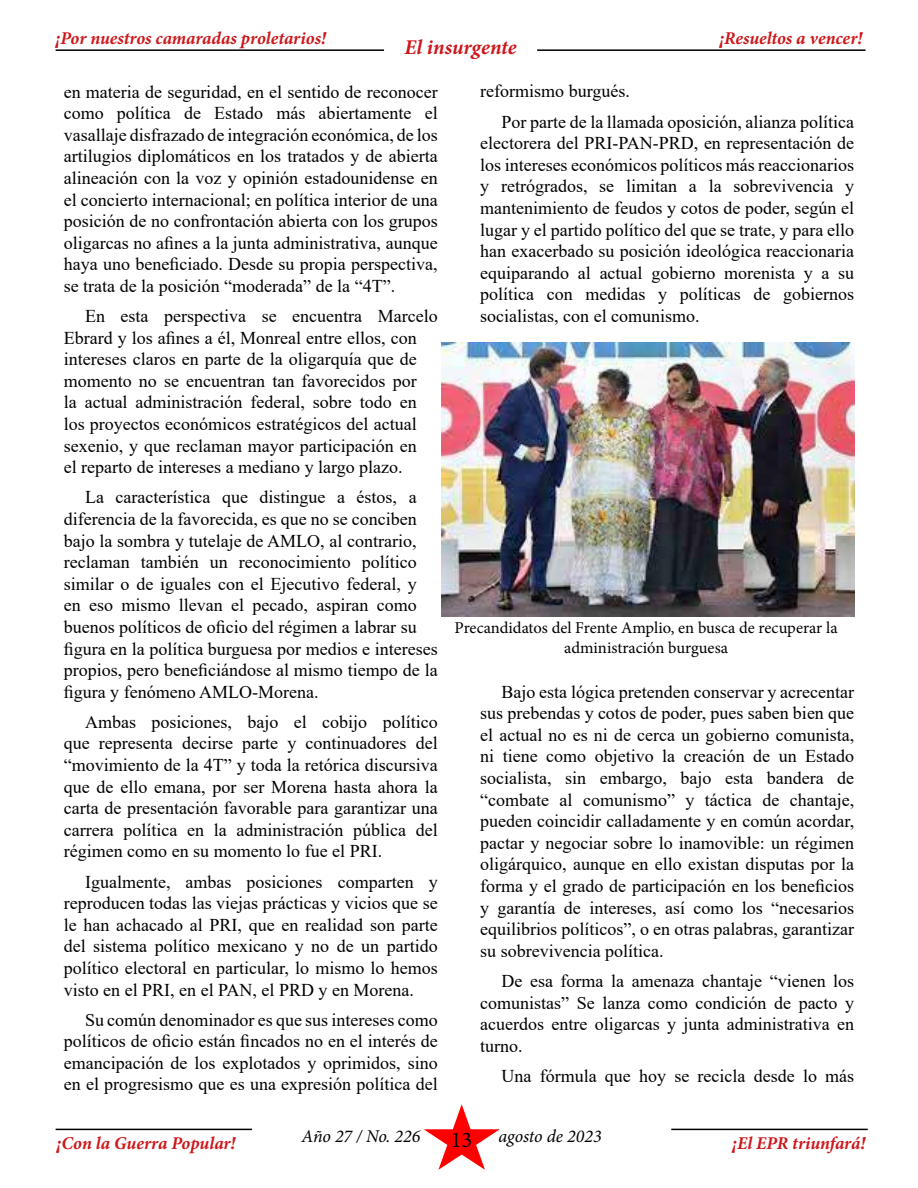
<style>
.page{position:relative;width:918px;height:1188px;background:#fff}
.page>*{position:absolute;margin:0;border:0;box-sizing:border-box;transform-origin:0 0}
.t1{font:22.5px "Minion Pro";color:#000}
.t2{font:italic 700 21px "Minion Pro";color:#cd171a}
.t3{font:18px/21.6px "Times New Roman";color:#000;text-align:justify}
.t4{font:italic 700 18px "Minion Pro";letter-spacing:-.005em;color:#cd171a}
.t5{font:italic 18px "Minion Pro";letter-spacing:-.005em;color:#000}
.t6{font:16.5px/19.8px "Minion Pro";color:#000;text-align:center}
</style>
<div class="page">
<hr style="left:56px;top:49px;width:328px;height:2px;background:#000">
<hr style="left:537px;top:49px;width:329px;height:2px;background:#000">
<hr style="left:56px;top:1129px;width:196px;height:1px;background:#000">
<svg style="left:424px;top:1104px;width:76px;height:66px"></svg>
<hr style="left:671px;top:1129px;width:197px;height:1px;background:#000">
<img style="left:442px;top:342px;width:412px;height:275px">
<p class="t4" style="left:56px;top:25px;width:272px">¡Por nuestros camaradas proletarios!</p>
<p class="t4" style="left:719px;top:25px;width:144px">¡Resueltos a vencer!</p>
<p class="t2" style="left:405px;top:32px;width:113px">El insurgente</p>
<p class="t3" style="left:64px;top:80px;width:375px">en materia de seguridad, en el sentido de reconocer como política de Estado más abiertamente el vasallaje disfrazado de integración económica, de los artilugios diplomáticos en los tratados y de abierta alineación con la voz y opinión estadounidense en el concierto internacional; en política interior de una posición de no confrontación abierta con los grupos oligarcas no afines a la junta administrativa, aunque haya uno beneficiado. Desde su propia perspectiva, se trata de la posición “moderada” de la “4T”.</p>
<p class="t3" style="left:64px;top:305px;width:375px;text-align:left;text-indent:21px">En esta perspectiva se encuentra Marcelo Ebrard y los afines a él, Monreal entre ellos, con intereses claros en parte de la oligarquía que de momento no se encuentran tan favorecidos por<br>la actual administración federal, sobre todo en los proyectos económicos estratégicos del actual sexenio, y que reclaman mayor participación en<br>el reparto de intereses a mediano y largo plazo.</p>
<p class="t3" style="left:64px;top:486px;width:375px;text-align:left;text-indent:21px">La característica que distingue a éstos, a diferencia de la favorecida, es que no se conciben bajo la sombra y tutelaje de AMLO, al contrario, reclaman también un reconocimiento político similar o de iguales con el Ejecutivo federal, y en eso mismo llevan el pecado, aspiran como buenos políticos de oficio del régimen a labrar su figura en la política burguesa por medios e intereses propios, pero beneficiándose al mismo tiempo de la figura y fenómeno AMLO-Morena.</p>
<p class="t3" style="left:64px;top:710px;width:375px;text-indent:21px">Ambas posiciones, bajo el cobijo político que representa decirse parte y continuadores del “movimiento de la 4T” y toda la retórica discursiva que de ello emana, por ser Morena hasta ahora la carta de presentación favorable para garantizar una carrera política en la administración pública del régimen como en su momento lo fue el PRI.</p>
<p class="t3" style="left:64px;top:870px;width:375px;text-indent:21px">Igualmente, ambas posiciones comparten y reproducen todas las viejas prácticas y vicios que se le han achacado al PRI, que en realidad son parte del sistema político mexicano y no de un partido político electoral en particular, lo mismo lo hemos visto en el PRI, en el PAN, el PRD y en Morena.</p>
<p class="t3" style="left:64px;top:1008px;width:375px;text-indent:21px">Su común denominador es que sus intereses como políticos de oficio están fincados no en el interés de emancipación de los explotados y oprimidos, sino en el progresismo que es una expresión política del</p>
<p class="t3" style="left:502px;top:76px;width:354px;line-height:30.2px;text-indent:-21px">reformismo burgués.<br>Por parte de la llamada oposición, alianza política</p>
<p class="t3" style="left:480px;top:132px;width:375px">electorera del PRI-PAN-PRD, en representación de los intereses económicos políticos más reaccionarios y retrógrados, se limitan a la sobrevivencia y mantenimiento de feudos y cotos de poder, según el lugar y el partido político del que se trate, y para ello han exacerbado su posición ideológica reaccionaria equiparando al actual gobierno morenista y a su política con medidas y políticas de gobiernos socialistas, con el comunismo.</p>
<p class="t6" style="left:455px;top:618px;width:385px">Precandidatos del Frente Amplio, en busca de recuperar la administración burguesa</p>
<p class="t3" style="left:480px;top:680px;width:375px;text-indent:21px">Bajo esta lógica pretenden conservar y acrecentar sus prebendas y cotos de poder, pues saben bien que el actual no es ni de cerca un gobierno comunista, ni tiene como objetivo la creación de un Estado socialista, sin embargo, bajo esta bandera de “combate al comunismo” y táctica de chantaje, pueden coincidir calladamente y en común acordar, pactar y negociar sobre lo inamovible: un régimen oligárquico, aunque en ello existan disputas por la forma y el grado de participación en los beneficios y garantía de intereses, así como los “necesarios equilibrios políticos”, o en otras palabras, garantizar su sobrevivencia política.</p>
<p class="t3" style="left:480px;top:970px;width:375px;text-indent:21px">De esa forma la amenaza chantaje “vienen los comunistas” Se lanza como condición de pacto y acuerdos entre oligarcas y junta administrativa en turno.</p>
<p class="t3" style="left:502px;top:1064px;width:354px">Una fórmula que hoy se recicla desde lo más</p>
<p class="t5" style="left:302px;top:1124px;width:120px">Año 27 / No. 226</p>
<p class="t5" style="left:499px;top:1124px;width:104px">agosto de 2023</p>
<p class="t1" style="left:451px;top:1124px;width:23px">13</p>
<p class="t4" style="left:57px;top:1131px;width:180px">¡Con la Guerra Popular!</p>
<p class="t4" style="left:732px;top:1131px;width:135px">¡El EPR triunfará!</p>
</div>
